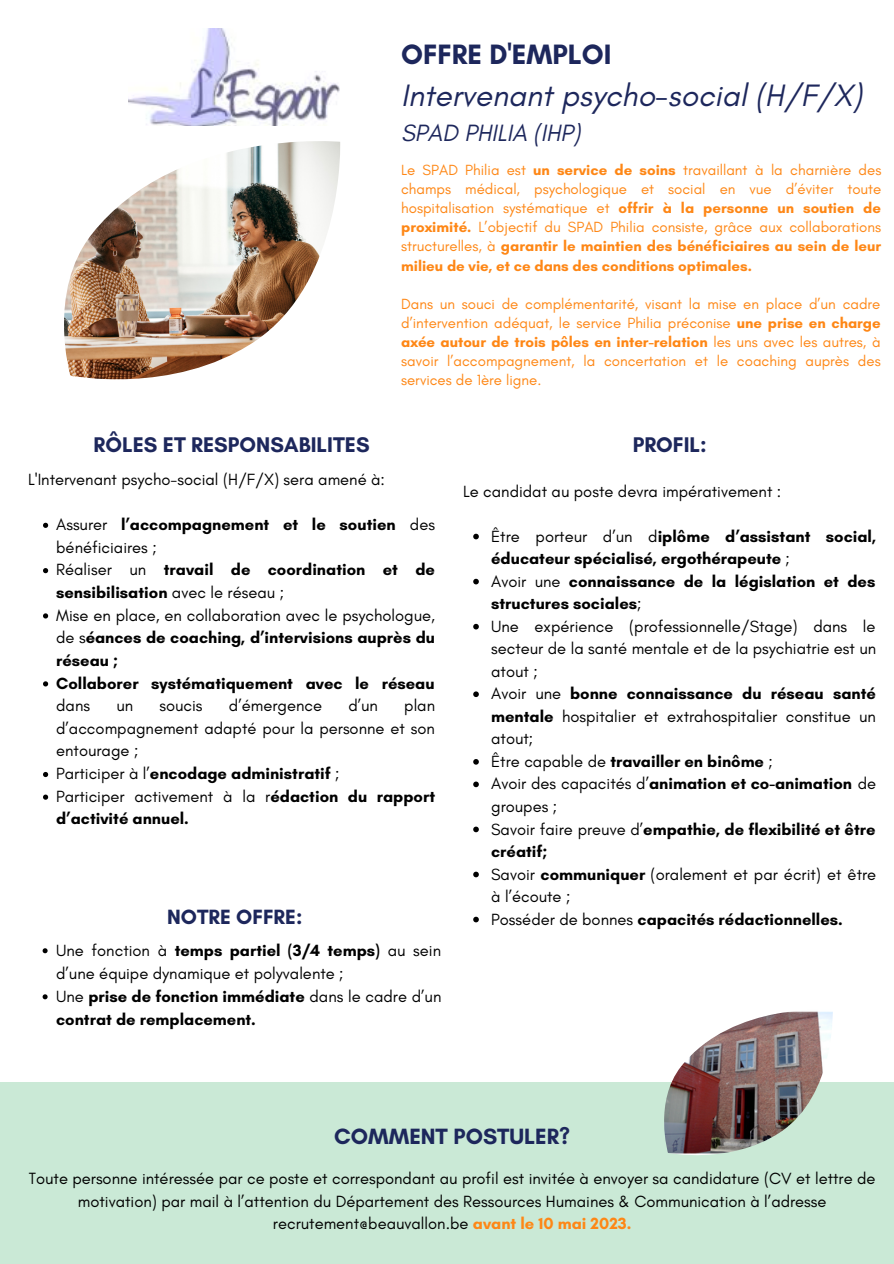
<style>
.page{position:relative;width:894px;height:1264px;background:#fff}
.page>*{position:absolute;margin:0;border:0;box-sizing:border-box;transform-origin:0 0}
.t1{font:italic 31.5px "Glacial Indifference";color:#1d275c}
.t2{font:700 28.5px "Glacial Indifference";color:#1d275c}
.t3{font:italic 24px "Glacial Indifference";color:#1d275c}
.t4{font:700 22.5px "Glacial Indifference";color:#1d275c}
.t5{font:700 21.6px "Glacial Indifference";color:#1d275c}
.t6{font:700 21px "Glacial Indifference";color:#1d275c}
.t7{font:16.5px/22.5px "Glacial Indifference";color:#000}
.t8{font:700 16.5px/22.6px "Glacial Indifference";color:#000}
.t9{font:15px/19.2px "Glacial Indifference";color:#fe8716;text-align:justify}
.s1{font-weight:700}
.s2{font-weight:400}
.s3{font-weight:700;color:#fe8716}
</style>
<div class="page">
<div style="left:0;top:1082px;width:893px;height:181px;background:#cae9d6"></div>
<img style="left:128px;top:28px;width:211px;height:97px">
<img style="left:64px;top:141px;width:276px;height:238px">
<img style="left:664px;top:1011px;width:168px;height:144px">
<svg style="left:43px;top:523px;width:5px;height:5px"></svg>
<svg style="left:43px;top:568px;width:5px;height:5px"></svg>
<svg style="left:43px;top:613px;width:5px;height:5px"></svg>
<svg style="left:43px;top:681px;width:5px;height:5px"></svg>
<svg style="left:43px;top:772px;width:5px;height:5px"></svg>
<svg style="left:43px;top:794px;width:5px;height:5px"></svg>
<svg style="left:473px;top:533px;width:5px;height:6px"></svg>
<svg style="left:473px;top:579px;width:5px;height:5px"></svg>
<svg style="left:473px;top:624px;width:5px;height:5px"></svg>
<svg style="left:473px;top:691px;width:5px;height:6px"></svg>
<svg style="left:473px;top:759px;width:5px;height:5px"></svg>
<svg style="left:473px;top:781px;width:5px;height:6px"></svg>
<svg style="left:473px;top:826px;width:5px;height:6px"></svg>
<svg style="left:473px;top:871px;width:5px;height:6px"></svg>
<svg style="left:473px;top:916px;width:5px;height:6px"></svg>
<svg style="left:43px;top:948px;width:5px;height:5px"></svg>
<svg style="left:43px;top:994px;width:5px;height:5px"></svg>
<h2 class="t2" style="left:401px;top:37px;width:212px">OFFRE D'EMPLOI</h2>
<h1 class="t1" style="left:401px;top:76px;width:462px">Intervenant psycho-social (H/F/X)</h1>
<h3 class="t3" style="left:401px;top:118px;width:181px">SPAD PHILIA (IHP)</h3>
<h3 class="t5" style="left:94px;top:431px;width:277px">RÔLES ET RESPONSABILITES</h3>
<p class="t7" style="left:28px;top:467px;width:358px">L'Intervenant psycho-social (H/F/X) sera amené à:</p>
<p class="t9" style="left:401px;top:160px;width:481px">Le SPAD Philia est <span class="s1">un service de soins</span> travaillant à la charnière des champs médical, psychologique et social en vue d’éviter toute hospitalisation systématique et <span class="s1">offrir à la personne un soutien de proximité.</span> L’objectif du SPAD Philia consiste, grâce aux collaborations structurelles, à <span class="s1">garantir le maintien des bénéficiaires au sein de leur milieu de vie, et ce dans des conditions optimales.</span></p>
<p class="t9" style="left:401px;top:294px;width:481px">Dans un souci de complémentarité, visant la mise en place d’un cadre d’intervention adéquat, le service Philia préconise <span class="s1">une prise en charge axée autour de trois pôles en inter-relation</span> les uns avec les autres, à savoir l’accompagnement, la concertation et le coaching auprès des services de 1ère ligne.</p>
<h3 class="t5" style="left:632px;top:431px;width:76px">PROFIL:</h3>
<p class="t7" style="left:463px;top:479px;width:320px">Le candidat au poste devra impérativement :</p>
<p class="t8" style="left:56px;top:513px;width:380px"><span class="s2">Assurer</span> l’accompagnement et le soutien <span class="s2">des bénéficiaires ;<br>Réaliser un</span> travail de coordination et de sensibilisation <span class="s2">avec le réseau ;<br>Mise en place, en collaboration avec le psychologue, de s</span>éances de coaching, d’intervisions auprès du réseau ;<br>Collaborer systématiquement avec le réseau</p>
<p class="t7" style="left:56px;top:694px;width:35px">dans</p>
<p class="t7" style="left:116px;top:694px;width:18px">un</p>
<p class="t7" style="left:159px;top:694px;width:45px">soucis</p>
<p class="t7" style="left:229px;top:694px;width:95px">d’émergence</p>
<p class="t7" style="left:348px;top:694px;width:31px">d’un</p>
<p class="t7" style="left:56px;top:694px;width:380px;text-indent:348px">plan d’accompagnement adapté pour la personne et son entourage ;<br>Participer à l’<span class="s1">encodage administratif</span> ;<br>Participer activement à la r<span class="s1">édaction du rapport d’activité annuel.</span></p>
<p class="t6" style="left:167px;top:903px;width:137px">NOTRE OFFRE:</p>
<p class="t7" style="left:56px;top:938px;width:386px;line-height:23px">Une fonction à <span class="s1">temps partiel (3/4 temps)</span> au sein d’une équipe dynamique et polyvalente ;<br>Une <span class="s1">prise de fonction immédiate</span> dans le cadre d’un <span class="s1">contrat de remplacement.</span></p>
<p class="t7" style="left:491px;top:524px;width:386px">Être porteur d’un d<span class="s1">iplôme d’assistant social, éducateur spécialisé, ergothérapeute</span> ;<br>Avoir une <span class="s1">connaissance de la législation et des structures sociales</span>;<br>Une expérience (professionnelle/Stage) dans le secteur de la santé mentale et de la psychiatrie est un atout ;<br>Avoir une <span class="s1">bonne connaissance du réseau santé mentale</span> hospitalier et extrahospitalier constitue un atout;<br>Être capable de <span class="s1">travailler en binôme</span> ;<br>Avoir des capacités d’<span class="s1">animation et co-animation</span> de groupes ;<br>Savoir faire preuve d’<span class="s1">empathie, de flexibilité et être créatif;<br></span>Savoir <span class="s1">communiquer</span> (oralement et par écrit) et être à l’écoute ;<br>Posséder de bonnes <span class="s1">capacités rédactionnelles.</span></p>
<h3 class="t4" style="left:334px;top:1122px;width:237px">COMMENT POSTULER?</h3>
<p class="t7" style="left:29px;top:1166px;width:848px;text-align:center">Toute personne intéressée par ce poste et correspondant au profil est invitée à envoyer sa candidature (CV et lettre de motivation) par mail à l’attention du Département des Ressources Humaines &amp; Communication à l’adresse recrutement@beauvallon.be <span class="s3">avant le 10 mai 2023.</span></p>
</div>
